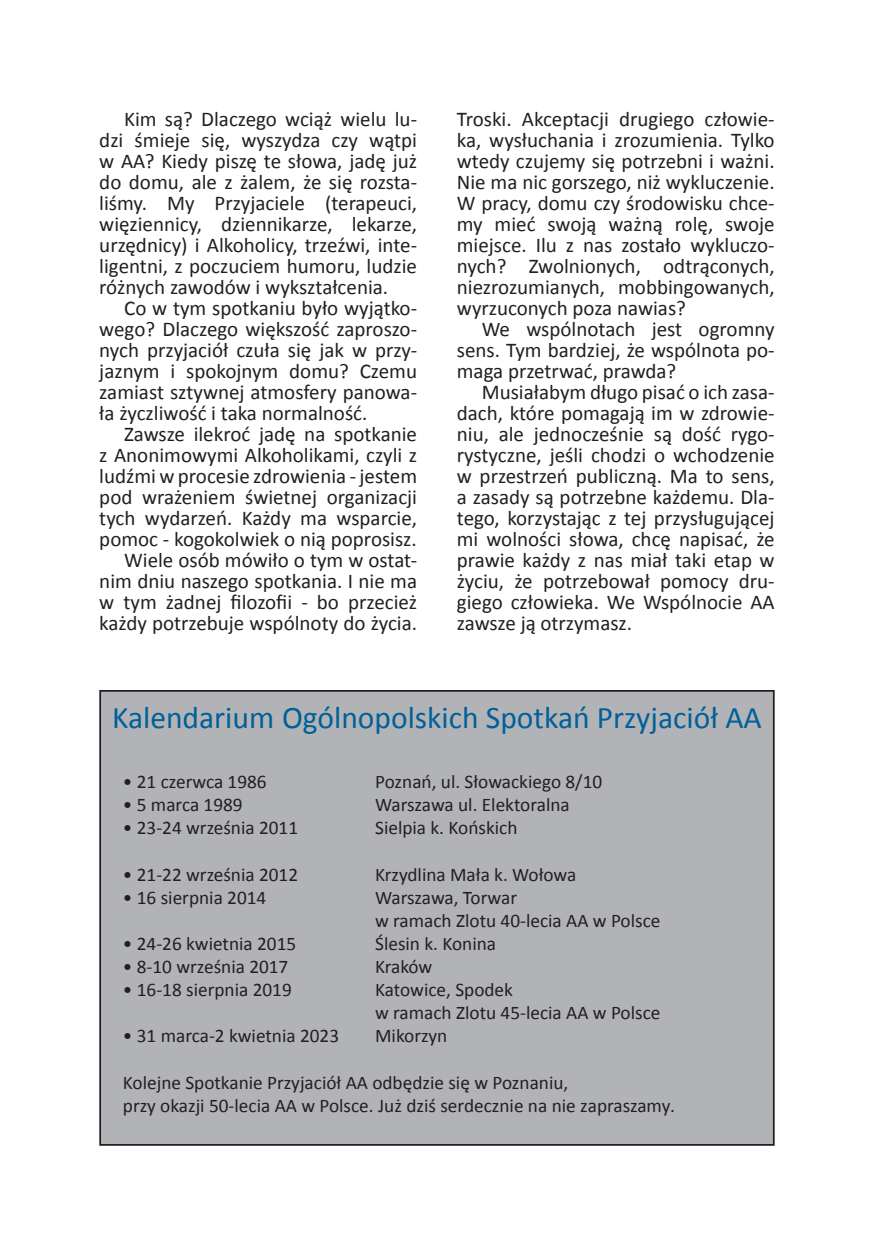
<style>
.page{position:relative;width:874px;height:1241px;background:#fff}
.page>*{position:absolute;margin:0;border:0;box-sizing:border-box;transform-origin:0 0}
.t1{font:31.5px "Calibri";color:#006098}
.t2{font:21px/21px "Calibri";color:#231f20;text-align:justify}
.t3{font:19.25px/23.1px "Calibri";color:#231f20}
</style>
<div class="page">
<div style="left:100px;top:690px;width:673px;height:454px;background:#b2b3b7"></div>
<div style="left:99px;top:690px;width:675px;height:455px;border:2px solid #231f20"></div>
<p class="t2" style="left:99px;top:109px;width:319px;text-indent:25px">Kim są? Dlaczego wciąż wielu lu&shy;dzi śmieje się, wyszydza czy wątpi w AA? Kiedy piszę te słowa, jadę już do domu, ale z żalem, że się rozsta&shy;liśmy. My Przyjaciele (terapeuci, więziennicy, dziennikarze, lekarze, urzędnicy) i Alkoholicy, trzeźwi, inte&shy;ligentni, z poczuciem humoru, ludzie różnych zawodów i wykształcenia.</p>
<p class="t2" style="left:99px;top:298px;width:319px;text-indent:25px">Co w tym spotkaniu było wyjątko&shy;wego? Dlaczego większość zaproszo&shy;nych przyjaciół czuła się jak w przy&shy;jaznym i spokojnym domu? Czemu zamiast sztywnej atmosfery panowa&shy;ła życzliwość i taka normalność.</p>
<p class="t2" style="left:99px;top:424px;width:319px;text-align:right">Zawsze ilekroć jadę na spotkanie<br>z Anonimowymi Alkoholikami, czyli z ludźmi w procesie zdrowienia - jestem pod wrażeniem świetnej organizacji tych wydarzeń. Każdy ma wsparcie, pomoc - kogokolwiek o nią poprosisz.<br>Wiele osób mówiło o tym w ostat&shy;nim dniu naszego spotkania. I nie ma w tym żadnej filozofii - bo przecież każdy potrzebuje wspólnoty do życia.</p>
<p class="t2" style="left:456px;top:109px;width:319px">Troski. Akceptacji drugiego człowie&shy;ka, wysłuchania i zrozumienia. Tylko wtedy czujemy się potrzebni i ważni.<br>Nie ma nic gorszego, niż wykluczenie.<br>W pracy, domu czy środowisku chce&shy;my mieć swoją ważną rolę, swoje miejsce. Ilu z nas zostało wykluczo&shy;nych? Zwolnionych, odtrąconych, niezrozumianych, mobbingowanych, wyrzuconych poza nawias?</p>
<p class="t2" style="left:456px;top:319px;width:319px;text-indent:25px">We wspólnotach jest ogromny sens. Tym bardziej, że wspólnota po&shy;maga przetrwać, prawda?</p>
<p class="t2" style="left:456px;top:382px;width:319px;text-indent:25px">Musiałabym długo pisać o ich zasa&shy;dach, które pomagają im w zdrowie&shy;niu, ale jednocześnie są dość rygo&shy;rystyczne, jeśli chodzi o wchodzenie w przestrzeń publiczną. Ma to sens, a zasady są potrzebne każdemu. Dla&shy;tego, korzystając z tej przysługującej mi wolności słowa, chcę napisać, że prawie każdy z nas miał taki etap w życiu, że potrzebował pomocy dru&shy;giego człowieka. We Wspólnocie AA zawsze ją otrzymasz.</p>
<h1 class="t1" style="left:112px;top:697px;width:650px">Kalendarium Ogólnopolskich Spotkań Przyjaciół AA</h1>
<p class="t3" style="left:123px;top:770px;width:145px">• 21 czerwca 1986</p>
<p class="t3" style="left:375px;top:770px;width:228px">Poznań, ul. Słowackiego 8/10</p>
<p class="t3" style="left:123px;top:793px;width:121px">• 5 marca 1989</p>
<p class="t3" style="left:375px;top:793px;width:196px">Warszawa ul. Elektoralna</p>
<p class="t3" style="left:123px;top:816px;width:177px">• 23-24 września 2011</p>
<p class="t3" style="left:375px;top:816px;width:144px">Sielpia k. Końskich</p>
<p class="t3" style="left:123px;top:862px;width:177px">• 21-22 września 2012</p>
<p class="t3" style="left:375px;top:862px;width:203px">Krzydlina Mała k. Wołowa</p>
<p class="t3" style="left:123px;top:885px;width:145px">• 16 sierpnia 2014</p>
<p class="t3" style="left:375px;top:885px;width:286px">Warszawa, Torwar<br>w ramach Zlotu 40-lecia AA w Polsce</p>
<p class="t3" style="left:123px;top:931px;width:175px">• 24-26 kwietnia 2015</p>
<p class="t3" style="left:375px;top:931px;width:122px">Ślesin k. Konina</p>
<p class="t3" style="left:123px;top:955px;width:167px">• 8-10 września 2017</p>
<p class="t3" style="left:375px;top:955px;width:59px">Kraków</p>
<p class="t3" style="left:123px;top:978px;width:170px">• 16-18 sierpnia 2019</p>
<p class="t3" style="left:375px;top:978px;width:286px">Katowice, Spodek<br>w ramach Zlotu 45-lecia AA w Polsce</p>
<p class="t3" style="left:123px;top:1024px;width:218px">• 31 marca-2 kwietnia 2023</p>
<p class="t3" style="left:375px;top:1024px;width:74px">Mikorzyn</p>
<p class="t3" style="left:123px;top:1070px;width:553px">Kolejne Spotkanie Przyjaciół AA odbędzie się w Poznaniu,<br>przy okazji 50-lecia AA w Polsce. Już dziś serdecznie na nie zapraszamy.</p>
</div>
